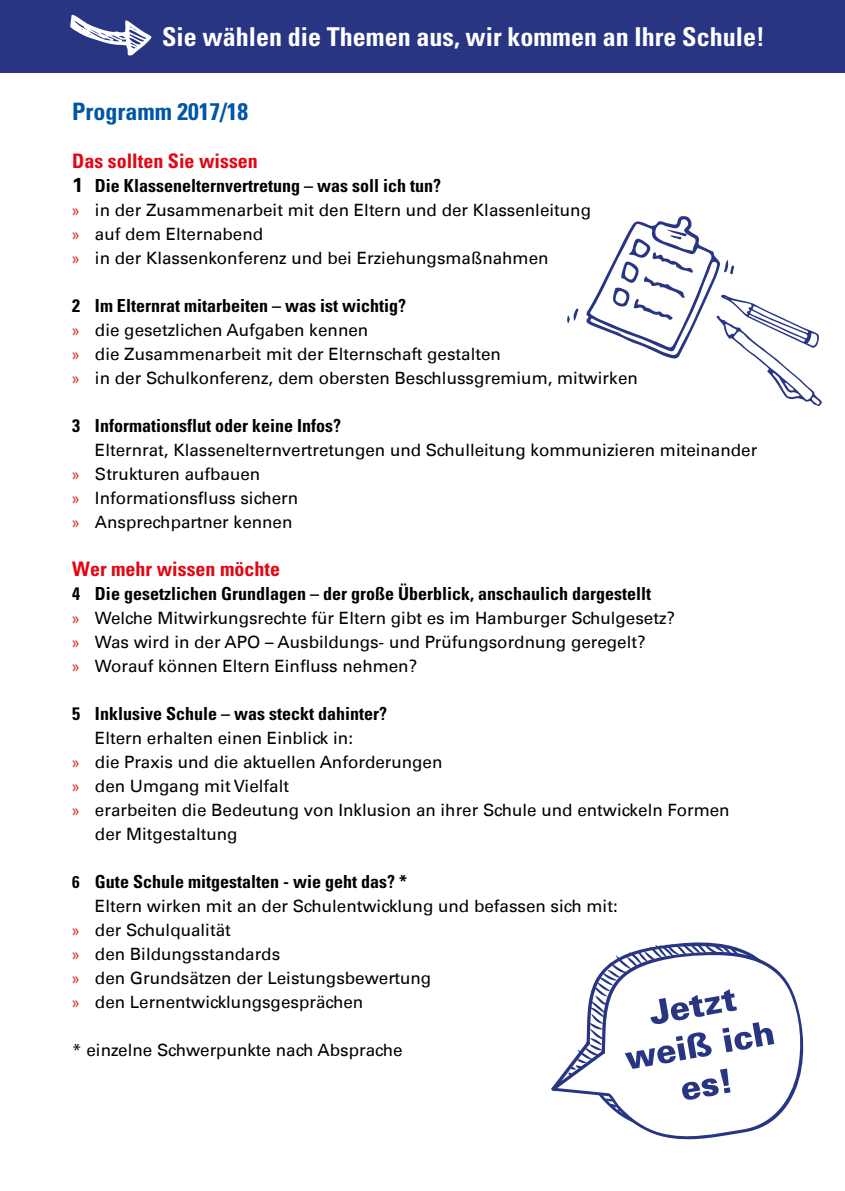
<style>
.page{position:relative;width:845px;height:1191px;background:#fff}
.page>*{position:absolute;margin:0;border:0;box-sizing:border-box;transform-origin:0 0}
.t1{font:700 condensed 26px "Univers";color:#fff}
.t2{font:700 condensed 24px "Univers";color:#0056a4}
.t3{font:700 condensed 20px "Univers";color:#e30613}
.t4{font:700 condensed 18px "Univers";color:#000}
.t5{font:17px/24px "Univers LT";color:#000}
.s1{font-family:"Univers LT";font-stretch:normal;font-size:20px}
.s2{font-family:"Myriad Pro";color:#e30613}
.s3{font-size:17px}
</style>
<div class="page">
<svg style="left:551px;top:967px;width:253px;height:173px"></svg>
<div style="left:0;top:0;width:845px;height:72px;background:#283583"></div>
<svg style="left:568px;top:942px;width:206px;height:169px"></svg>
<svg style="left:70px;top:14px;width:82px;height:42px"></svg>
<svg style="left:567px;top:308px;width:11px;height:15px"></svg>
<svg style="left:586px;top:216px;width:236px;height:190px"></svg>
<h1 class="t1" style="left:162px;top:21px;width:604px">Sie wählen die Themen aus, wir kommen an Ihre Schule!</h1>
<h2 class="t2" style="left:72px;top:97px;width:177px">Programm 2017/18</h2>
<p class="t3" style="left:72px;top:149px;width:187px">Das sollten Sie wissen</p>
<p class="t4" style="left:72px;top:175px;width:370px"><span class="s1">1</span> Die Klassenelternvertretung – was soll ich tun?</p>
<p class="t5" style="left:72px;top:198px;width:520px"><span class="s2">»</span> in der Zusammenarbeit mit den Eltern und der Klassenleitung <span class="s2">»</span> auf dem Elternabend<br><span class="s2">»</span> in der Klassenkonferenz und bei Erziehungsmaßnahmen</p>
<p class="t4" style="left:72px;top:295px;width:335px">2 Im Elternrat mitarbeiten – was ist wichtig?</p>
<p class="t5" style="left:72px;top:318px;width:567px"><span class="s2">»</span> die gesetzlichen Aufgaben kennen<br><span class="s2">»</span> die Zusammenarbeit mit der Elternschaft gestalten<br><span class="s2">»</span> in der Schulkonferenz, dem obersten Beschlussgremium, mitwirken</p>
<p class="t4" style="left:72px;top:415px;width:270px">3 Informationsflut oder keine Infos?</p>
<p class="t5" style="left:72px;top:438px;width:686px;text-indent:23px">Elternrat, Klassenelternvertretungen und Schulleitung kommunizieren miteinander <span class="s2">»</span> Strukturen aufbauen<br><span class="s2">»</span> Informationsfluss sichern<br><span class="s2">»</span> Ansprechpartner kennen</p>
<p class="t3" style="left:72px;top:557px;width:209px">Wer mehr wissen möchte</p>
<p class="t4" style="left:72px;top:583px;width:580px">4 Die gesetzlichen Grundlagen – der große Überblick, anschaulich dargestellt</p>
<p class="t5" style="left:72px;top:606px;width:604px"><span class="s2">»</span> Welche Mitwirkungsrechte für Eltern gibt es im Hamburger Schulgesetz? <span class="s2">»</span> Was wird in der APO – Ausbildungs- und Prüfungsordnung geregelt?<br><span class="s2">»</span> Worauf können Eltern Einfluss nehmen?</p>
<p class="t4" style="left:72px;top:703px;width:316px">5 Inklusive Schule – was steckt dahinter?</p>
<p class="t5" style="left:95px;top:726px;width:259px">Eltern erhalten einen Einblick in:</p>
<p class="t5" style="left:72px;top:750px;width:372px"><span class="s2">»</span> die Praxis und die aktuellen Anforderungen</p>
<p class="t5" style="left:72px;top:774px;width:218px"><span class="s2">»</span> den Umgang mit Vielfalt</p>
<p class="t5" style="left:72px;top:798px;width:659px"><span class="s2">»</span> erarbeiten die Bedeutung von Inklusion an ihrer Schule und entwickeln Formen</p>
<p class="t5" style="left:95px;top:822px;width:144px">der Mitgestaltung</p>
<p class="t4" style="left:72px;top:871px;width:336px"><span class="s3">6</span> Gute Schule mitgestalten - wie geht das? *</p>
<p class="t5" style="left:72px;top:894px;width:547px;text-indent:23px">Eltern wirken mit an der Schulentwicklung und befassen sich mit: <span class="s2">»</span> der Schulqualität<br><span class="s2">»</span> den Bildungsstandards<br><span class="s2">»</span> den Grundsätzen der Leistungsbewertung<br><span class="s2">»</span> den Lernentwicklungsgesprächen</p>
<p class="t5" style="left:72px;top:1038px;width:332px">* einzelne Schwerpunkte nach Absprache</p>
</div>
